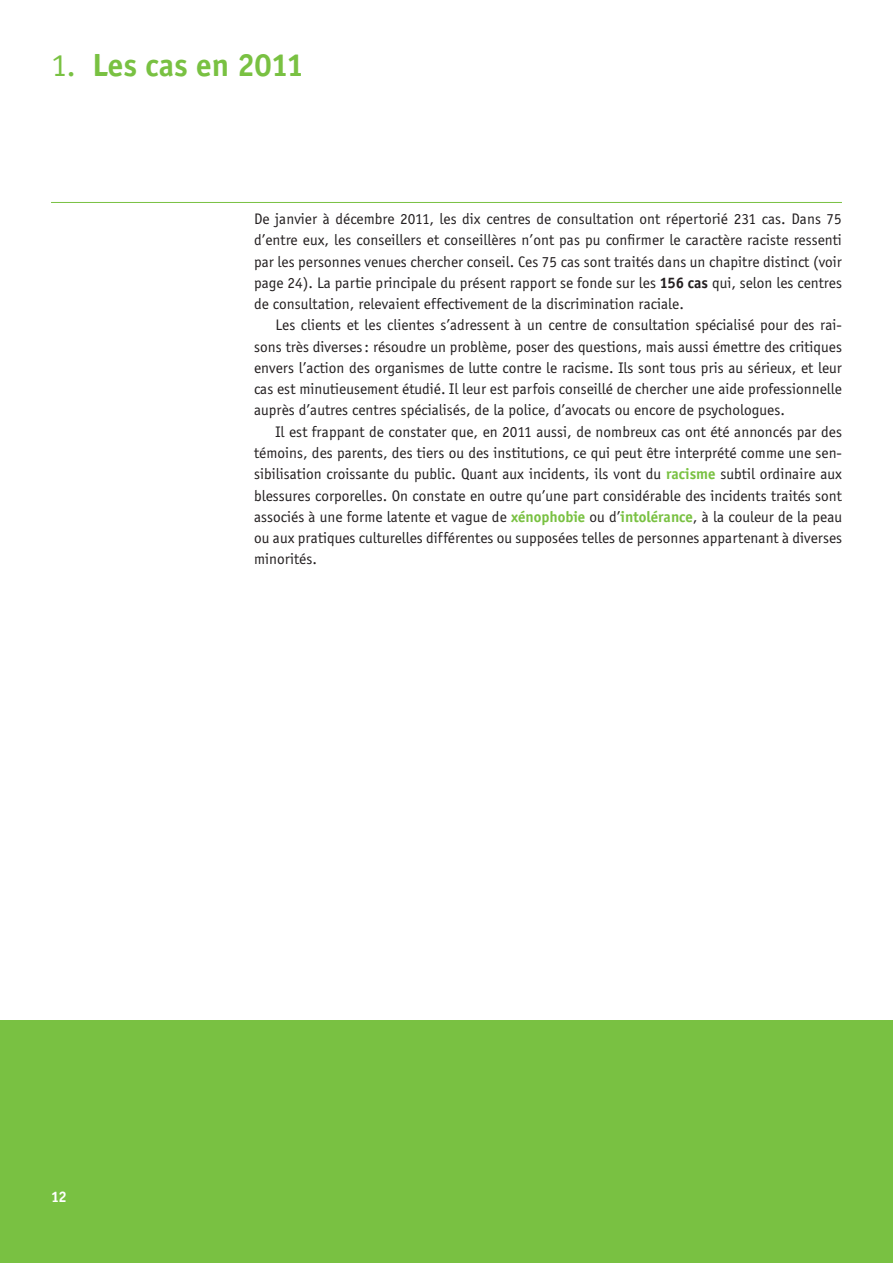
<style>
.page{position:relative;width:893px;height:1263px;background:#fff}
.page>*{position:absolute;margin:0;border:0;box-sizing:border-box;transform-origin:0 0}
.t1{font:700 33px "Officina Sans";color:#79c142}
.t2{font:15.75px/21.3px "Officina Sans";color:#231f20;text-align:justify}
.t3{font:700 15.75px "Officina Sans";color:#fff}
.s1{font-weight:400}
.s2{font-weight:700}
.s3{font-weight:700;color:#79c142}
</style>
<div class="page">
<div style="left:0;top:1020px;width:892px;height:243px;background:#79c142"></div>
<hr style="left:51px;top:202px;width:791px;height:1px;background:#79c142">
<h1 class="t1" style="left:51px;top:45px;width:254px"><span class="s1">1.</span> Les cas en 2011</h1>
<p class="t2" style="left:254px;top:208px;width:589px">De janvier à décembre 2011, les dix centres de consultation ont répertorié 231 cas. Dans 75 d’entre eux, les conseillers et conseillères n’ont pas pu confirmer le caractère raciste ressenti par les personnes venues chercher conseil. Ces 75 cas sont traités dans un chapitre distinct (voir page 24). La partie principale du présent rapport se fonde sur les <span class="s2">156 cas</span> qui, selon les centres de consultation, relevaient effectivement de la discrimination raciale.</p>
<p class="t2" style="left:254px;top:315px;width:589px;text-indent:21px">Les clients et les clientes s’adressent à un centre de consultation spécialisé pour des rai&shy;sons très diverses: résoudre un problème, poser des questions, mais aussi émettre des critiques envers l’action des organismes de lutte contre le racisme. Ils sont tous pris au sérieux, et leur cas est minutieusement étudié. Il leur est parfois conseillé de chercher une aide professionnelle auprès d’autres centres spécialisés, de la police, d’avocats ou encore de psychologues.</p>
<p class="t2" style="left:254px;top:421px;width:589px;text-indent:21px">Il est frappant de constater que, en 2011 aussi, de nombreux cas ont été annoncés par des témoins, des parents, des tiers ou des institutions, ce qui peut être interprété comme une sen&shy;sibilisation croissante du public. Quant aux incidents, ils vont du <span class="s3">racisme</span> subtil ordinaire aux blessures corporelles. On constate en outre qu’une part considérable des incidents traités sont associés à une forme latente et vague de <span class="s3">xénophobie</span> ou d’<span class="s3">intolérance</span>, à la couleur de la peau ou aux pratiques culturelles différentes ou supposées telles de personnes appartenant à diverses minorités.</p>
<p class="t3" style="left:51px;top:1187px;width:17px">12</p>
</div>
